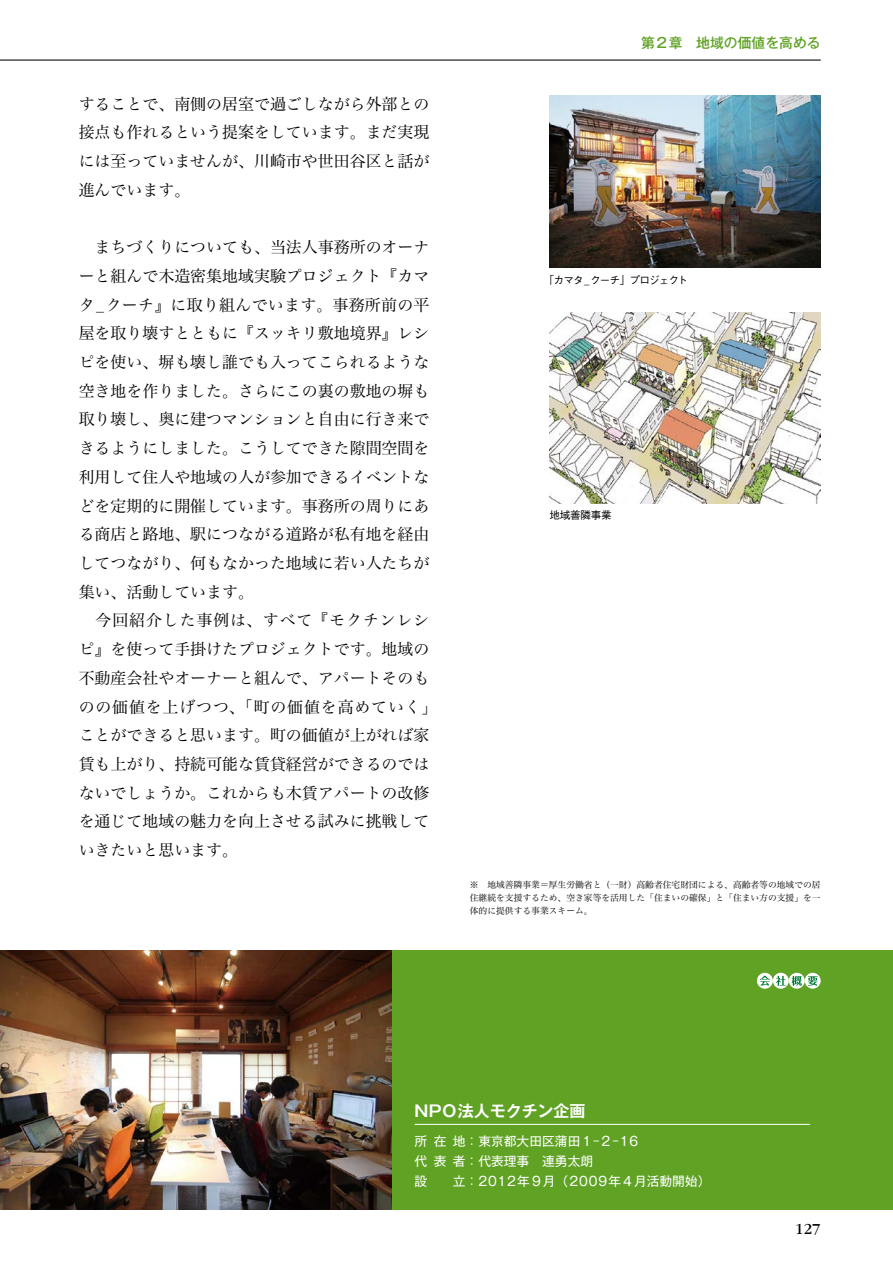
<style>
.page{position:relative;width:893px;height:1263px;background:#fff}
.page>*{position:absolute;margin:0;border:0;box-sizing:border-box;transform-origin:0 0}
.t1{font:15.9px/28.7px "Hira Min Pro W3";color:#000;text-align:justify}
.t2{font:700 15.9px "Gothic MB101 Pro De";color:#fff}
.t3{font:15.9px "ITC Garamond Std";color:#000}
.t4{font:500 13.8px "Gothic MB101 Pro";color:#5fa224}
.t5{font:12.75px/20.2px "Gothic MB101 Pro";color:#fff}
.t6{font:12.75px "Gothic MB101 Pro";letter-spacing:.035em;color:#fff}
.t7{font:500 10.65px "Gothic BBB Pro";letter-spacing:-.08em;color:#000}
.t8{font:8.7px/13px "Hira Min Pro W3";color:#000;text-align:justify}
</style>
<div class="page">
<div style="left:0;top:950px;width:893px;height:260px;background:#5fa224"></div>
<hr style="left:0;top:60px;width:821px;height:1px;background:#000">
<hr style="left:415px;top:1124px;width:395px;height:1px;background:#fff">
<img style="left:550px;top:96px;width:271px;height:172px">
<img style="left:550px;top:312px;width:271px;height:192px">
<svg style="left:757px;top:973px;width:16px;height:16px"></svg>
<svg style="left:760px;top:976px;width:10px;height:10px"></svg>
<svg style="left:773px;top:973px;width:16px;height:16px"></svg>
<svg style="left:776px;top:976px;width:10px;height:10px"></svg>
<svg style="left:789px;top:973px;width:16px;height:16px"></svg>
<svg style="left:792px;top:976px;width:10px;height:10px"></svg>
<svg style="left:805px;top:973px;width:16px;height:16px"></svg>
<svg style="left:808px;top:976px;width:10px;height:10px"></svg>
<img style="left:0;top:950px;width:391px;height:260px">
<p class="t1" style="left:79px;top:88px;width:352px">することで、南側の居室で過ごしながら外部との接点も作れるという提案をしています。まだ実現には至っていませんが、川崎市や世田谷区と話が進んでいます。</p>
<p class="t1" style="left:79px;top:231px;width:360px;text-align:left">　まちづくりについても、当法人事務所のオーナーと組んで木造密集地域実験プロジェクト『カマタ_クーチ』に取り組んでいます。事務所前の平屋を取り壊すとともに『スッキリ敷地境界』レシピを使い、塀も壊し誰でも入ってこられるような空き地を作りました。さらにこの裏の敷地の塀も取り壊し、奥に建つマンションと自由に行き来できるようにしました。こうしてできた隙間空間を利用して住人や地域の人が参加できるイベントなどを定期的に開催しています。事務所の周りにある商店と路地、駅につながる道路が私有地を経由してつながり、何もなかった地域に若い人たちが集い、活動しています。<br>　今回紹介した事例は、すべて『モクチンレシピ』を使って手掛けたプロジェクトです。地域の不動産会社やオーナーと組んで、アパートそのものの価値を上げつつ、「町の価値を高めていく」ことができると思います。町の価値が上がれば家賃も上がり、持続可能な賃貸経営ができるのではないでしょうか。これからも木賃アパートの改修を通じて地域の魅力を向上させる試みに挑戦していきたいと思います。</p>
<p class="t4" style="left:641px;top:32px;width:181px">第２章　地域の価値を高める</p>
<p class="t7" style="left:544px;top:271px;width:146px">「カマタ_クーチ」プロジェクト</p>
<p class="t7" style="left:549px;top:507px;width:64px">地域善隣事業</p>
<p class="t8" style="left:470px;top:878px;width:352px">※　地域善隣事業＝厚生労働省と（一財）高齢者住宅財団による、高齢者等の地域での居住継続を支援するため、空き家等を活用した「住まいの確保」と「住まい方の支援」を一体的に提供する事業スキーム。</p>
<p class="t2" style="left:415px;top:1097px;width:172px">NPO法人モクチン企画</p>
<p class="t5" style="left:415px;top:1129px;width:225px">所在地：東京都大田区蒲田１–２–16代表者：代表理事　連勇太朗<br>設</p>
<p class="t6" style="left:453px;top:1170px;width:259px">立：2012年９月（2009年４月活動開始）</p>
<p class="t3" style="left:795px;top:1220px;width:27px">127</p>
</div>
